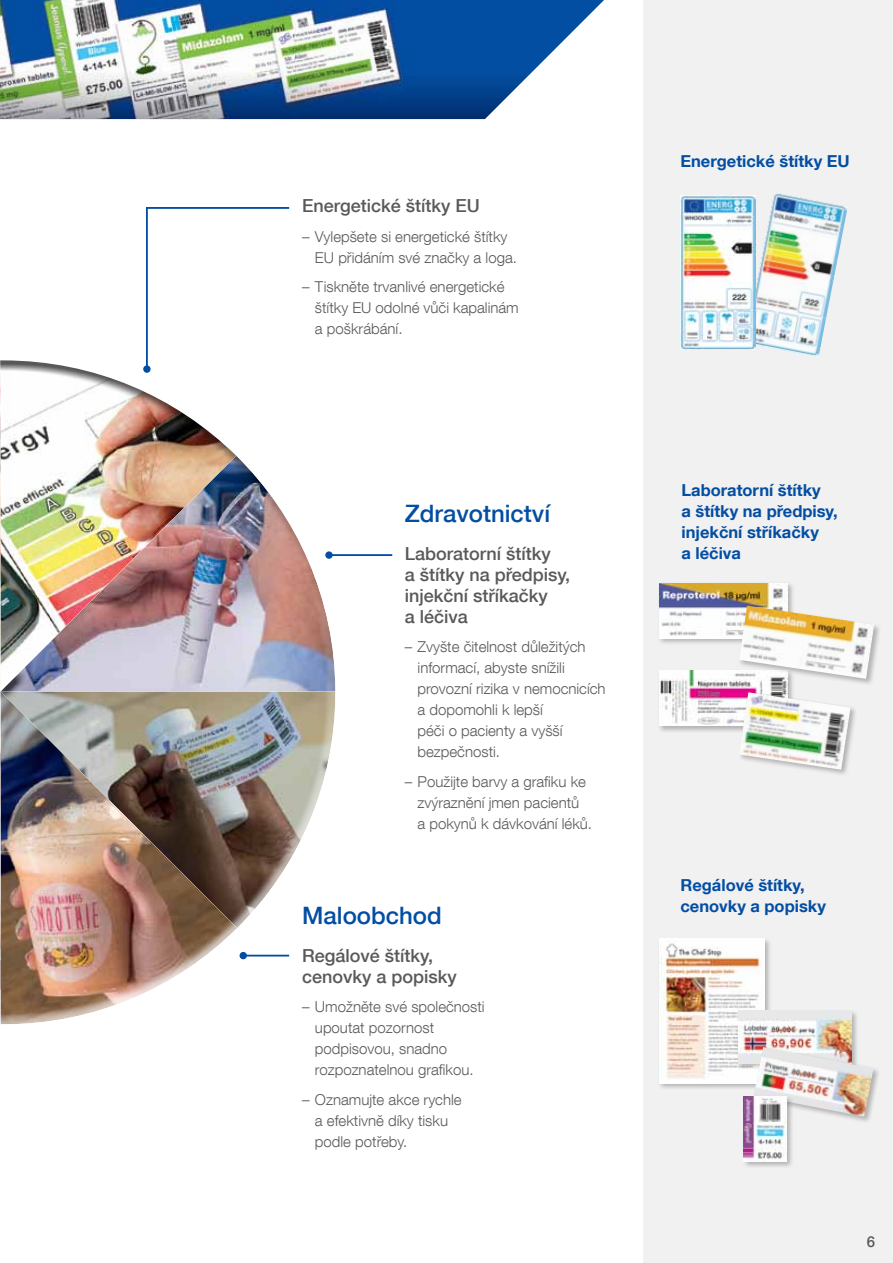
<style>
.page{position:relative;width:893px;height:1263px;background:#fff}
.page>*{position:absolute;margin:0;border:0;box-sizing:border-box;transform-origin:0 0}
.t1{font:500 24px "Helvetica Neue LT Com";color:#034ea2}
.t2{font:500 18px/21px "Helvetica Neue LT Com";color:#58595b}
.t3{font:700 16.5px/21px "Helvetica Neue LT Com";color:#034ea2}
.t4{font:300 15px/21px "Helvetica Neue LT Com";color:#58595b}
.t5{font:500 15px "Helvetica Neue LT Com";color:#58595b}
</style>
<div class="page">
<div style="left:0;top:372px;width:335px;height:653px;background:#fff;opacity:.75"></div>
<div style="left:0;top:359px;width:324px;height:655px;background:#231f20;opacity:.75"></div>
<hr style="left:243px;top:955px;width:46px;height:1px;background:#034ea2">
<div style="left:240px;top:952px;width:7px;height:7px;background:#034ea2;border-radius:50%"></div>
<svg style="left:145px;top:207px;width:146px;height:164px"></svg>
<div style="left:143px;top:365px;width:8px;height:8px;background:#034ea2;border-radius:50%"></div>
<img style="left:0;top:0;width:604px;height:119px">
<div style="left:643px;top:0;width:250px;height:1263px;background:#f1f1f2"></div>
<div style="left:657px;top:669px;width:138px;height:64px;background:#231f20;opacity:.3"></div>
<img style="left:659px;top:671px;width:128px;height:55px">
<div style="left:657px;top:582px;width:138px;height:64px;background:#231f20;opacity:.3"></div>
<img style="left:659px;top:583px;width:128px;height:55px">
<div style="left:738px;top:604px;width:143px;height:82px;background:#231f20;opacity:.3"></div>
<img style="left:739px;top:606px;width:135px;height:73px">
<div style="left:738px;top:691px;width:120px;height:86px;background:#231f20;opacity:.3"></div>
<img style="left:739px;top:692px;width:111px;height:78px">
<div style="left:657px;top:937px;width:115px;height:153px;background:#231f20;opacity:.3"></div>
<img style="left:659px;top:939px;width:105px;height:144px">
<img style="left:745px;top:193px;width:103px;height:164px">
<img style="left:680px;top:196px;width:75px;height:153px">
<hr style="left:329px;top:554px;width:63px;height:2px;background:#034ea2">
<div style="left:325px;top:551px;width:8px;height:8px;background:#034ea2;border-radius:50%"></div>
<div style="left:737px;top:1009px;width:122px;height:62px;background:#231f20;opacity:.3"></div>
<img style="left:738px;top:1011px;width:113px;height:52px">
<div style="left:753px;top:1046px;width:128px;height:78px;background:#231f20;opacity:.3"></div>
<img style="left:754px;top:1047px;width:119px;height:70px">
<div style="left:742px;top:1095px;width:52px;height:74px;background:#231f20;opacity:.3"></div>
<img style="left:744px;top:1096px;width:42px;height:65px">
<p class="t2" style="left:302px;top:195px;width:179px">Energetické štítky EU</p>
<p class="t4" style="left:315px;top:225px;width:204px;text-indent:-13px">– Vylepšete si energetické štítky<br>EU přidáním své značky a loga.</p>
<p class="t4" style="left:315px;top:276px;width:205px;text-indent:-13px">– Tiskněte trvanlivé energetické štítky EU odolné vůči kapalinám a poškrábání.</p>
<h1 class="t1" style="left:405px;top:499px;width:147px">Zdravotnictví</h1>
<p class="t2" style="left:405px;top:542px;width:167px">Laboratorní štítky<br>a štítky na předpisy, injekční stříkačky<br>a léčiva</p>
<p class="t4" style="left:418px;top:636px;width:190px;text-indent:-13px">– Zvyšte čitelnost důležitých informací, abyste snížili provozní rizika v nemocnicích a dopomohli k lepší<br>péči o pacienty a vyšší bezpečnosti.</p>
<p class="t4" style="left:418px;top:770px;width:176px;text-indent:-13px">– Použijte barvy a grafiku ke zvýraznění jmen pacientů<br>a pokynů k dávkování léků.</p>
<h1 class="t1" style="left:302px;top:901px;width:141px">Maloobchod</h1>
<p class="t2" style="left:302px;top:945px;width:156px">Regálové štítky, cenovky a popisky</p>
<p class="t4" style="left:315px;top:996px;width:171px;text-indent:-13px">– Umožněte své společnosti upoutat pozornost podpisovou, snadno rozpoznatelnou grafikou.</p>
<p class="t4" style="left:315px;top:1089px;width:148px;text-indent:-13px">– Oznamujte akce rychle a efektivně díky tisku podle potřeby.</p>
<p class="t3" style="left:680px;top:151px;width:171px">Energetické štítky EU</p>
<p class="t3" style="left:681px;top:479px;width:158px">Laboratorní štítky<br>a štítky na předpisy, injekční stříkačky<br>a léčiva</p>
<p class="t3" style="left:680px;top:874px;width:147px">Regálové štítky, cenovky a popisky</p>
<p class="t5" style="left:867px;top:1233px;width:10px">6</p>
</div>
